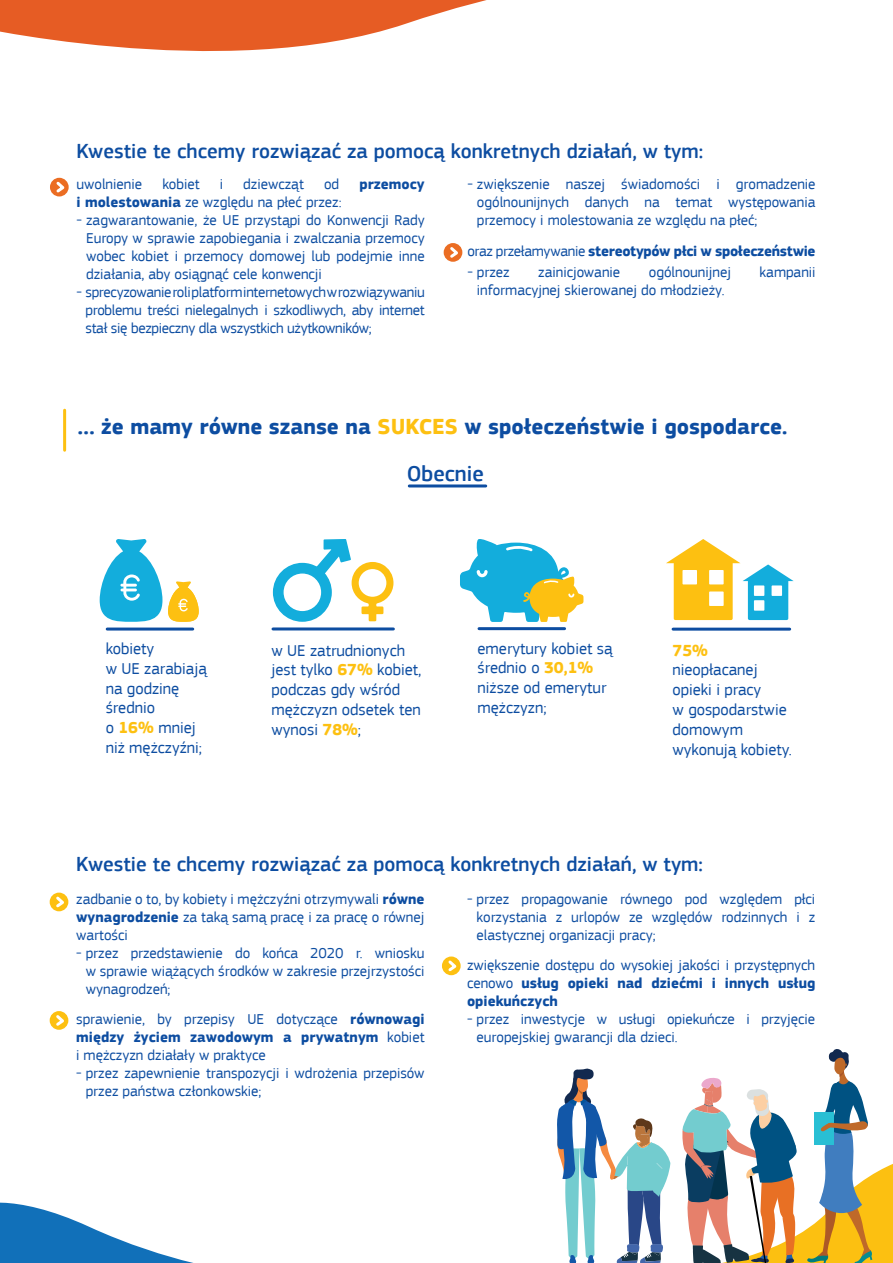
<style>
.page{position:relative;width:893px;height:1263px;background:#fff}
.page>*{position:absolute;margin:0;border:0;box-sizing:border-box;transform-origin:0 0}
.Title__1{font:700 22.5px "EC Square Sans Pro";color:#0d4da1}
.Title__1-2{font:500 22.5px "EC Square Sans Pro";color:#0d4da1}
.Title__1-3{font:500 21px "EC Square Sans Pro";color:#0d4da1}
.t1{font:16.5px/19.8px "EC Square Sans Pro";color:#0d4da1}
.t2{font:15px/18px "EC Square Sans Pro";color:#0d4da1;text-align:justify}
.t3{font:700 15px "EC Square Sans Pro";letter-spacing:-.02em;color:#0d4da1}
.t4{font:700 15px "EC Square Sans Pro";color:#0d4da1}
.s1{font-weight:700}
.s2{font-weight:400}
.s3{color:#fdc011}
.s4{font-weight:700;color:#fdc011}
</style>
<div class="page">
<div style="left:50px;top:893px;width:18px;height:18px;background:#fdc011;border-radius:50%"></div>
<svg style="left:53px;top:894px;width:14px;height:16px"></svg>
<svg style="left:50px;top:1011px;width:18px;height:19px"></svg>
<svg style="left:53px;top:1012px;width:14px;height:16px"></svg>
<svg style="left:442px;top:956px;width:19px;height:19px"></svg>
<svg style="left:446px;top:958px;width:14px;height:16px"></svg>
<div style="left:50px;top:178px;width:19px;height:18px;background:#eb6d23;border-radius:50%"></div>
<svg style="left:54px;top:179px;width:14px;height:16px"></svg>
<svg style="left:444px;top:243px;width:18px;height:19px"></svg>
<svg style="left:447px;top:244px;width:14px;height:16px"></svg>
<hr style="left:63px;top:410px;width:3px;height:40px;background:#fdc011">
<hr style="left:409px;top:484px;width:77px;height:3px;background:#0d4da1">
<svg style="left:0;top:0;width:487px;height:52px;fill:#e65c24"></svg>
<svg style="left:0;top:1202px;width:193px;height:61px"></svg>
<hr style="left:107px;top:627px;width:86px;height:3px;background:#0d4da1">
<svg style="left:168px;top:581px;width:31px;height:41px"></svg>
<svg style="left:100px;top:539px;width:62px;height:83px"></svg>
<hr style="left:479px;top:627px;width:86px;height:3px;background:#0d4da1">
<svg style="left:460px;top:539px;width:123px;height:83px"></svg>
<hr style="left:273px;top:627px;width:120px;height:3px;background:#0d4da1">
<svg style="left:274px;top:539px;width:120px;height:83px"></svg>
<hr style="left:673px;top:628px;width:117px;height:3px;background:#0d4da1">
<svg style="left:666px;top:539px;width:128px;height:81px"></svg>
<div style="left:754px;top:585px;width:10px;height:11px;background:#fff"></div>
<div style="left:754px;top:600px;width:10px;height:11px;background:#fff"></div>
<div style="left:772px;top:585px;width:10px;height:11px;background:#fff"></div>
<svg style="left:557px;top:1049px;width:336px;height:214px"></svg>
<p class="Title__1-3" style="left:77px;top:139px;width:628px">Kwestie te chcemy rozwiązać za pomocą konkretnych działań, w tym:</p>
<p class="t2" style="left:77px;top:175px;width:67px">uwolnienie</p>
<p class="t2" style="left:162px;top:175px;width:39px">kobiet</p>
<p class="t2" style="left:220px;top:175px;width:5px">i</p>
<p class="t2" style="left:243px;top:175px;width:62px">dziewcząt</p>
<p class="t2" style="left:324px;top:175px;width:17px">od</p>
<p class="t4" style="left:359px;top:175px;width:67px">przemocy</p>
<p class="t2" style="left:77px;top:193px;width:267px"><span class="s1">i molestowania</span> ze względu na płeć przez:</p>
<p class="t2" style="left:86px;top:211px;width:340px;text-indent:-10px">- zagwarantowanie, że UE przystąpi do Konwencji Rady Europy w sprawie zapobiegania i zwalczania przemocy wobec kobiet i przemocy domowej lub podejmie inne działania, aby osiągnąć cele konwencji</p>
<p class="t2" style="left:86px;top:283px;width:341px;text-indent:-9px">- sprecyzowanie roli platform internetowych w rozwiązywaniu problemu treści nielegalnych i szkodliwych, aby internet stał się bezpieczny dla wszystkich użytkowników;</p>
<p class="t2" style="left:477px;top:175px;width:340px;text-indent:-10px">- zwiększenie naszej świadomości i gromadzenie ogólnounijnych danych na temat występowania przemocy i molestowania ze względu na płeć;</p>
<p class="t3" style="left:467px;top:242px;width:350px"><span class="s2">oraz przełamywanie</span> stereotypów płci w społeczeństwie</p>
<p class="t2" style="left:467px;top:264px;width:44px">- przez</p>
<p class="t2" style="left:538px;top:264px;width:83px">zainicjowanie</p>
<p class="t2" style="left:649px;top:264px;width:84px">ogólnounijnej</p>
<p class="t2" style="left:760px;top:264px;width:57px">kampanii</p>
<p class="t2" style="left:477px;top:282px;width:249px">informacyjnej skierowanej do młodzieży.</p>
<p class="Title__1" style="left:78px;top:413px;width:711px">… że mamy równe szanse na <span class="s3">SUKCES</span> w społeczeństwie i gospodarce.</p>
<p class="Title__1-2" style="left:407px;top:460px;width:79px">Obecnie</p>
<p class="t1" style="left:106px;top:639px;width:103px">kobiety<br>w UE zarabiają na godzinę średnio<br>o <span class="s4">16%</span> mniej niż mężczyźni;</p>
<p class="t1" style="left:477px;top:638px;width:137px">emerytury kobiet są średnio o <span class="s4">30,1% </span>niższe od emerytur mężczyzn;</p>
<p class="t1" style="left:271px;top:640px;width:152px">w UE zatrudnionych jest tylko <span class="s4">67%</span> kobiet, podczas gdy wśród mężczyzn odsetek ten wynosi <span class="s4">78%</span>;</p>
<p class="t1" style="left:673px;top:640px;width:121px"><span class="s4">75% </span>nieopłacanej opieki i pracy<br>w gospodarstwie domowym wykonują kobiety.</p>
<p class="Title__1-3" style="left:76px;top:851px;width:628px">Kwestie te chcemy rozwiązać za pomocą konkretnych działań, w tym:</p>
<p class="t2" style="left:76px;top:890px;width:350px">zadbanie o to, by kobiety i mężczyźni otrzymywali <span class="s1">równe wynagrodzenie</span> za taką samą pracę i za pracę o równej wartości</p>
<p class="t2" style="left:86px;top:944px;width:340px;text-indent:-10px">- przez przedstawienie do końca 2020 r. wniosku w sprawie wiążących środków w zakresie przejrzystości wynagrodzeń;</p>
<p class="t2" style="left:76px;top:1010px;width:350px">sprawienie, by przepisy UE dotyczące <span class="s1">równowagi między życiem zawodowym a prywatnym</span> kobiet i mężczyzn działały w praktyce</p>
<p class="t2" style="left:86px;top:1064px;width:340px;text-indent:-10px">- przez zapewnienie transpozycji i wdrożenia przepisów przez państwa członkowskie;</p>
<p class="t2" style="left:477px;top:890px;width:340px;text-indent:-10px">- przez propagowanie równego pod względem płci korzystania z urlopów ze względów rodzinnych i z elastycznej organizacji pracy;</p>
<p class="t2" style="left:467px;top:956px;width:350px">zwiększenie dostępu do wysokiej jakości i przystępnych cenowo <span class="s1">usług opieki nad dziećmi i innych usług opiekuńczych</span></p>
<p class="t2" style="left:477px;top:1010px;width:340px;text-indent:-10px">- przez inwestycje w usługi opiekuńcze i przyjęcie europejskiej gwarancji dla dzieci.</p>
</div>
